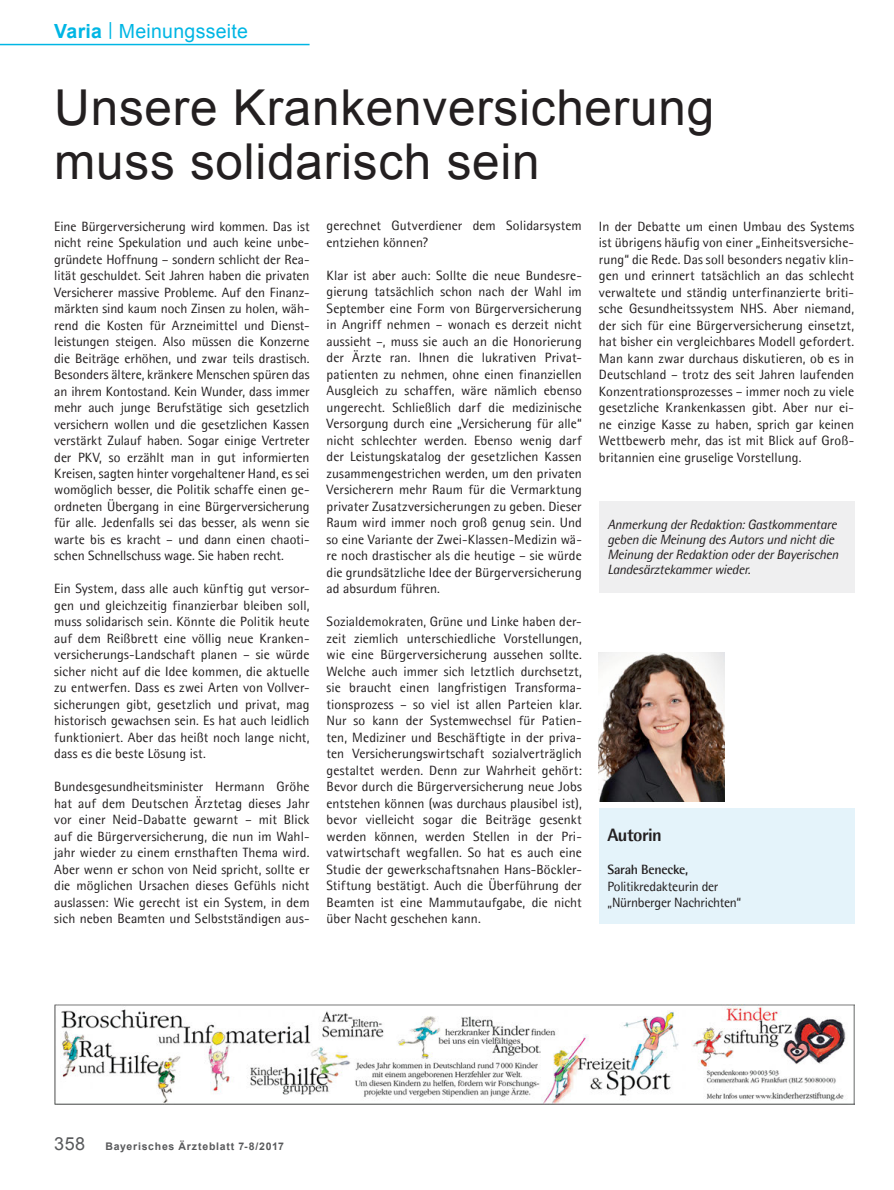
<style>
.page{position:relative;width:894px;height:1190px;background:#fff}
.page>*{position:absolute;margin:0;border:0;box-sizing:border-box;transform-origin:0 0}
.t1{font:49.5px/54px "Arial";letter-spacing:.015em;color:#231f20}
.t2{font:19.5px "Arial";letter-spacing:.015em;color:#00b6e4}
.t3{font:800 18px "Agfa Rotis Semisans";letter-spacing:-.03em;color:#231f20}
.t4{font:13.5px/16.5px "Agfa Rotis Semisans";color:#231f20;text-align:justify}
.t5{font:italic 13.5px/15px "Agfa Rotis Semisans";letter-spacing:-.025em;color:#231f20}
.t6{font:13.5px/16.5px "Agfa Rotis Semisans";letter-spacing:-.02em;color:#231f20}
.t7{font:700 13.5px "Agfa Rotis Semisans";letter-spacing:-.02em;color:#231f20}
.t8{font:700 10.5px "Arial";letter-spacing:.07em;color:#58595b}
.s1{font-weight:700}
.s2{font-weight:400;font-size:18px}
</style>
<div class="page">
<hr style="left:0;top:44px;width:309px;height:1px;background:#00b6e4">
<img style="left:599px;top:652px;width:125px;height:149px">
<div style="left:599px;top:501px;width:255px;height:92px;background:#efeff0"></div>
<div style="left:599px;top:808px;width:255px;height:116px;background:#e4f3fa"></div>
<img style="left:54px;top:1004px;width:800px;height:101px">
<h2 class="t2" style="left:54px;top:20px;width:195px"><span class="s1">Varia</span> <sup>|</sup> Meinungsseite</h2>
<h1 class="t1" style="left:54px;top:81px;width:661px">Unsere Krankenversicherung muss solidarisch sein</h1>
<p class="t4" style="left:54px;top:218px;width:257px">Eine Bürgerversicherung wird kommen. Das ist nicht reine Spekulation und auch keine unbe&shy;gründete Hoffnung – sondern schlicht der Rea&shy;lität geschuldet. Seit Jahren haben die privaten Versicherer massive Probleme. Auf den Finanz&shy;märkten sind kaum noch Zinsen zu holen, wäh&shy;rend die Kosten für Arzneimittel und Dienst&shy;leistungen steigen. Also müssen die Konzerne die Beiträge erhöhen, und zwar teils drastisch.<br>Besonders ältere, kränkere Menschen spüren das an ihrem Kontostand. Kein Wunder, dass immer mehr auch junge Berufstätige sich gesetzlich versichern wollen und die gesetzlichen Kassen verstärkt Zulauf haben. Sogar einige Vertreter der PKV, so erzählt man in gut informierten Kreisen, sagten hinter vorgehaltener Hand, es sei womöglich besser, die Politik schaffe einen ge&shy;ordneten Übergang in eine Bürgerversicherung für alle. Jedenfalls sei das besser, als wenn sie warte bis es kracht – und dann einen chaoti&shy;schen Schnellschuss wage. Sie haben recht.</p>
<p class="t4" style="left:54px;top:581px;width:257px">Ein System, dass alle auch künftig gut versor&shy;gen und gleichzeitig finanzierbar bleiben soll, muss solidarisch sein. Könnte die Politik heute auf dem Reißbrett eine völlig neue Kranken&shy;versicherungs-Landschaft planen – sie würde sicher nicht auf die Idee kommen, die aktuelle zu entwerfen. Dass es zwei Arten von Vollver&shy;sicherungen gibt, gesetzlich und privat, mag historisch gewachsen sein. Es hat auch leidlich funktioniert. Aber das heißt noch lange nicht, dass es die beste Lösung ist.</p>
<p class="t4" style="left:54px;top:778px;width:257px">Bundesgesundheitsminister Hermann Gröhe hat auf dem Deutschen Ärztetag dieses Jahr vor einer Neid-Dabatte gewarnt – mit Blick auf die Bürgerversicherung, die nun im Wahl&shy;jahr wieder zu einem ernsthaften Thema wird.<br>Aber wenn er schon von Neid spricht, sollte er die möglichen Ursachen dieses Gefühls nicht auslassen: Wie gerecht ist ein System, in dem sich neben Beamten und Selbstständigen aus-</p>
<p class="t4" style="left:326px;top:217px;width:257px">gerechnet Gutverdiener dem Solidarsystem entziehen können?</p>
<p class="t4" style="left:326px;top:267px;width:257px">Klar ist aber auch: Sollte die neue Bundesre&shy;gierung tatsächlich schon nach der Wahl im September eine Form von Bürgerversicherung in Angriff nehmen – wonach es derzeit nicht aussieht –, muss sie auch an die Honorierung der Ärzte ran. Ihnen die lukrativen Privat&shy;patienten zu nehmen, ohne einen finanziellen Ausgleich zu schaffen, wäre nämlich ebenso ungerecht. Schließlich darf die medizinische Versorgung durch eine „Versicherung für alle“ nicht schlechter werden. Ebenso wenig darf der Leistungskatalog der gesetzlichen Kassen zusammengestrichen werden, um den privaten Versicherern mehr Raum für die Vermarktung privater Zusatzversicherungen zu geben. Dieser Raum wird immer noch groß genug sein. Und so eine Variante der Zwei-Klassen-Medizin wä&shy;re noch drastischer als die heutige – sie würde die grundsätzliche Idee der Bürgerversicherung ad absurdum führen.</p>
<p class="t4" style="left:326px;top:613px;width:257px">Sozialdemokraten, Grüne und Linke haben der&shy;zeit ziemlich unterschiedliche Vorstellungen, wie eine Bürgerversicherung aussehen sollte.<br>Welche auch immer sich letztlich durchsetzt, sie braucht einen langfristigen Transforma&shy;tionsprozess – so viel ist allen Parteien klar.<br>Nur so kann der Systemwechsel für Patien&shy;ten, Mediziner und Beschäftigte in der priva&shy;ten Versicherungswirtschaft sozialverträglich gestaltet werden. Denn zur Wahrheit gehört:<br>Bevor durch die Bürgerversicherung neue Jobs entstehen können (was durchaus plausibel ist), bevor vielleicht sogar die Beiträge gesenkt werden können, werden Stellen in der Pri&shy;vatwirtschaft wegfallen. So hat es auch eine Studie der gewerkschaftsnahen Hans-Böckler-Stiftung bestätigt. Auch die Überführung der Beamten ist eine Mammutaufgabe, die nicht über Nacht geschehen kann.</p>
<p class="t4" style="left:599px;top:218px;width:257px">In der Debatte um einen Umbau des Systems ist übrigens häufig von einer „Einheitsversiche&shy;rung“ die Rede. Das soll besonders negativ klin&shy;gen und erinnert tatsächlich an das schlecht verwaltete und ständig unterfinanzierte briti&shy;sche Gesundheitssystem NHS. Aber niemand, der sich für eine Bürgerversicherung einsetzt, hat bisher ein vergleichbares Modell gefordert.<br>Man kann zwar durchaus diskutieren, ob es in Deutschland – trotz des seit Jahren laufenden Konzentrationsprozesses – immer noch zu viele gesetzliche Krankenkassen gibt. Aber nur ei&shy;ne einzige Kasse zu haben, sprich gar keinen Wettbewerb mehr, das ist mit Blick auf Groß&shy;britannien eine gruselige Vorstellung.</p>
<p class="t5" style="left:607px;top:517px;width:233px">Anmerkung der Redaktion: Gastkommentare geben die Meinung des Autors und nicht die Meinung der Redaktion oder der Bayerischen Landesärztekammer wieder.</p>
<h3 class="t3" style="left:607px;top:824px;width:56px">Autorin</h3>
<p class="t7" style="left:607px;top:861px;width:82px">Sarah Benecke,</p>
<p class="t6" style="left:607px;top:878px;width:135px">Politikredakteurin der „Nürnberger Nachrichten“</p>
<p class="t8" style="left:54px;top:1140px;width:231px"><span class="s2">358</span> Bayerisches Ärzteblatt 7-8/2017</p>
</div>
